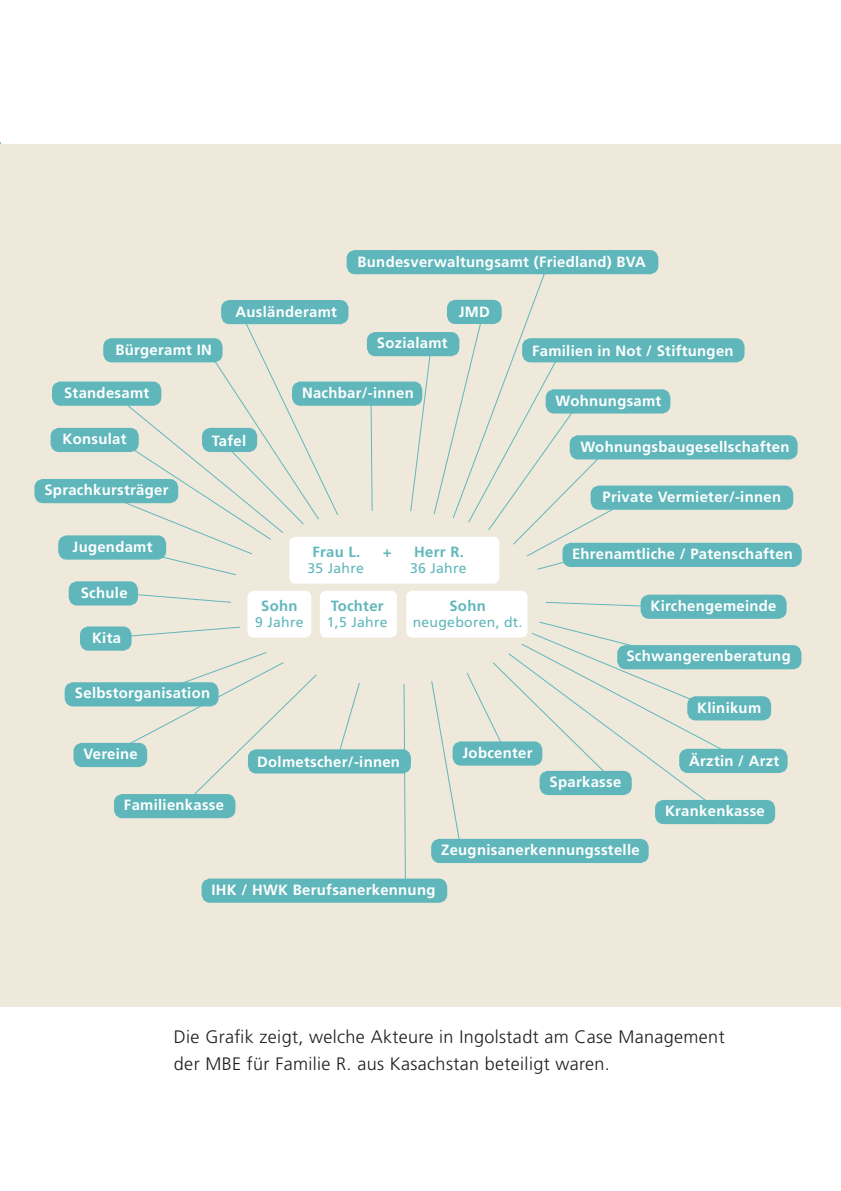
<style>
.page{position:relative;width:841px;height:1191px;background:#fff}
.page>*{position:absolute;margin:0;border:0;box-sizing:border-box;transform-origin:0 0}
.t1{font:300 18px/27px "Frutiger";letter-spacing:.02em;color:#1d1d1b}
.t2{font:700 14.8px "Frutiger";letter-spacing:.02em;color:#fff}
.t3{font:700 14.8px "Frutiger";letter-spacing:.02em;color:#60b7bb}
.t4{font:14px "Frutiger";letter-spacing:.02em;color:#60b7bb}
</style>
<div class="page">
<hr style="left:0;top:143px;width:1px;height:278px;background:#7cc4c6">
<div style="left:0;top:144px;width:840px;height:862px;background:#efe9dc"></div>
<svg style="left:401px;top:266px;width:342px;height:624px"></svg>
<div style="left:103px;top:338px;width:119px;height:24px;border:5px solid #60b7bb;border-radius:6px"></div>
<div style="left:55px;top:384px;width:104px;height:19px;background:#60b7bb;border-radius:6px"></div>
<div style="left:52px;top:381px;width:109px;height:25px;border:5px solid #60b7bb;border-radius:6px"></div>
<div style="left:53px;top:430px;width:83px;height:19px;background:#60b7bb;border-radius:6px"></div>
<div style="left:51px;top:428px;width:88px;height:24px;border:5px solid #60b7bb;border-radius:6px"></div>
<div style="left:71px;top:584px;width:64px;height:18px;background:#60b7bb;border-radius:6px"></div>
<div style="left:69px;top:581px;width:69px;height:24px;border:5px solid #60b7bb;border-radius:6px"></div>
<div style="left:449px;top:302px;width:50px;height:19px;background:#60b7bb;border-radius:6px"></div>
<div style="left:447px;top:300px;width:54px;height:24px;border:5px solid #60b7bb;border-radius:6px"></div>
<div style="left:224px;top:302px;width:122px;height:19px;background:#60b7bb;border-radius:6px"></div>
<div style="left:221px;top:300px;width:127px;height:24px;border:5px solid #60b7bb;border-radius:6px"></div>
<div style="left:37px;top:481px;width:139px;height:19px;background:#60b7bb;border-radius:6px"></div>
<div style="left:34px;top:479px;width:144px;height:24px;border:5px solid #60b7bb;border-radius:6px"></div>
<div style="left:117px;top:796px;width:116px;height:19px;background:#60b7bb;border-radius:6px"></div>
<div style="left:114px;top:793px;width:121px;height:25px;border:5px solid #60b7bb;border-radius:6px"></div>
<div style="left:67px;top:684px;width:149px;height:19px;background:#60b7bb;border-radius:6px"></div>
<div style="left:65px;top:682px;width:153px;height:24px;border:5px solid #60b7bb;border-radius:6px"></div>
<div style="left:250px;top:751px;width:158px;height:19px;background:#60b7bb;border-radius:6px"></div>
<div style="left:248px;top:749px;width:163px;height:24px;border:5px solid #60b7bb;border-radius:6px"></div>
<div style="left:524px;top:341px;width:217px;height:19px;background:#60b7bb;border-radius:6px"></div>
<div style="left:522px;top:338px;width:222px;height:24px;border:5px solid #60b7bb;border-radius:6px"></div>
<div style="left:643px;top:597px;width:141px;height:19px;background:#60b7bb;border-radius:6px"></div>
<div style="left:640px;top:594px;width:146px;height:24px;border:5px solid #60b7bb;border-radius:6px"></div>
<div style="left:548px;top:392px;width:119px;height:19px;background:#60b7bb;border-radius:6px"></div>
<div style="left:545px;top:389px;width:125px;height:24px;border:5px solid #60b7bb;border-radius:6px"></div>
<div style="left:294px;top:384px;width:125px;height:19px;background:#60b7bb;border-radius:6px"></div>
<div style="left:292px;top:381px;width:130px;height:25px;border:5px solid #60b7bb;border-radius:6px"></div>
<div style="left:657px;top:802px;width:115px;height:19px;background:#60b7bb;border-radius:6px"></div>
<div style="left:655px;top:799px;width:120px;height:25px;border:5px solid #60b7bb;border-radius:6px"></div>
<div style="left:681px;top:751px;width:103px;height:19px;background:#60b7bb;border-radius:6px"></div>
<div style="left:679px;top:748px;width:108px;height:24px;border:5px solid #60b7bb;border-radius:6px"></div>
<div style="left:369px;top:334px;width:87px;height:19px;background:#60b7bb;border-radius:6px"></div>
<div style="left:367px;top:332px;width:92px;height:24px;border:5px solid #60b7bb;border-radius:6px"></div>
<div style="left:689px;top:698px;width:79px;height:19px;background:#60b7bb;border-radius:6px"></div>
<div style="left:687px;top:696px;width:84px;height:24px;border:5px solid #60b7bb;border-radius:6px"></div>
<div style="left:620px;top:647px;width:178px;height:19px;background:#60b7bb;border-radius:6px"></div>
<div style="left:617px;top:645px;width:184px;height:24px;border:5px solid #60b7bb;border-radius:6px"></div>
<div style="left:204px;top:881px;width:240px;height:19px;background:#60b7bb;border-radius:6px"></div>
<div style="left:201px;top:878px;width:246px;height:24px;border:5px solid #60b7bb;border-radius:6px"></div>
<div style="left:565px;top:545px;width:234px;height:19px;background:#60b7bb;border-radius:6px"></div>
<div style="left:562px;top:542px;width:239px;height:25px;border:5px solid #60b7bb;border-radius:6px"></div>
<div style="left:572px;top:438px;width:223px;height:19px;background:#60b7bb;border-radius:6px"></div>
<div style="left:569px;top:435px;width:228px;height:24px;border:5px solid #60b7bb;border-radius:6px"></div>
<div style="left:349px;top:253px;width:306px;height:18px;background:#60b7bb;border-radius:6px"></div>
<div style="left:346px;top:250px;width:312px;height:24px;border:5px solid #60b7bb;border-radius:6px"></div>
<div style="left:434px;top:841px;width:212px;height:19px;background:#60b7bb;border-radius:6px"></div>
<div style="left:431px;top:838px;width:217px;height:24px;border:5px solid #60b7bb;border-radius:6px"></div>
<div style="left:593px;top:488px;width:197px;height:19px;background:#60b7bb;border-radius:6px"></div>
<div style="left:590px;top:485px;width:203px;height:24px;border:5px solid #60b7bb;border-radius:6px"></div>
<div style="left:61px;top:538px;width:102px;height:19px;background:#60b7bb;border-radius:6px"></div>
<div style="left:58px;top:535px;width:108px;height:24px;border:5px solid #60b7bb;border-radius:6px"></div>
<div style="left:542px;top:773px;width:87px;height:19px;background:#60b7bb;border-radius:6px"></div>
<div style="left:539px;top:770px;width:92px;height:25px;border:5px solid #60b7bb;border-radius:6px"></div>
<div style="left:455px;top:744px;width:84px;height:18px;background:#60b7bb;border-radius:6px"></div>
<div style="left:452px;top:741px;width:90px;height:24px;border:5px solid #60b7bb;border-radius:6px"></div>
<div style="left:76px;top:745px;width:68px;height:19px;background:#60b7bb;border-radius:6px"></div>
<div style="left:73px;top:742px;width:74px;height:25px;border:5px solid #60b7bb;border-radius:6px"></div>
<svg style="left:107px;top:319px;width:277px;height:483px"></svg>
<div style="left:231px;top:510px;width:315px;height:174px;background:#efe9dc;border-radius:50%"></div>
<div style="left:289px;top:536px;width:210px;height:47px;background:#fff;border-radius:6px"></div>
<div style="left:247px;top:590px;width:64px;height:47px;background:#fff;border-radius:6px"></div>
<div style="left:320px;top:590px;width:77px;height:47px;background:#fff;border-radius:6px"></div>
<div style="left:406px;top:590px;width:121px;height:47px;background:#fff;border-radius:6px"></div>
<div style="left:83px;top:629px;width:46px;height:19px;background:#60b7bb;border-radius:6px"></div>
<div style="left:80px;top:626px;width:51px;height:24px;border:5px solid #60b7bb;border-radius:6px"></div>
<p class="t2" style="left:357px;top:253px;width:290px">Bundesverwaltungsamt (Friedland) BVA</p>
<p class="t2" style="left:235px;top:303px;width:103px">Ausländeramt</p>
<p class="t2" style="left:458px;top:303px;width:33px">JMD</p>
<p class="t2" style="left:115px;top:340px;width:98px">Bürgeramt IN</p>
<p class="t2" style="left:64px;top:384px;width:87px">Standesamt</p>
<p class="t2" style="left:63px;top:430px;width:65px">Konsulat</p>
<p class="t2" style="left:212px;top:431px;width:36px">Tafel</p>
<p class="t2" style="left:44px;top:481px;width:126px">Sprachkursträger</p>
<p class="t2" style="left:377px;top:334px;width:72px">Sozialamt</p>
<p class="t2" style="left:302px;top:384px;width:113px">Nachbar/-innen</p>
<p class="t2" style="left:532px;top:341px;width:203px">Familien in Not / Stiftungen</p>
<p class="t2" style="left:555px;top:392px;width:107px">Wohnungsamt</p>
<p class="t2" style="left:580px;top:437px;width:210px">Wohnungsbaugesellschaften</p>
<p class="t2" style="left:602px;top:488px;width:180px">Private Vermieter/-innen</p>
<p class="t2" style="left:73px;top:538px;width:81px">Jugendamt</p>
<p class="t2" style="left:81px;top:583px;width:48px">Schule</p>
<p class="t2" style="left:92px;top:629px;width:30px">Kita</p>
<p class="t2" style="left:75px;top:684px;width:137px">Selbstorganisation</p>
<p class="t3" style="left:312px;top:543px;width:49px">Frau L.</p>
<p class="t3" style="left:383px;top:543px;width:10px">+</p>
<p class="t3" style="left:414px;top:543px;width:51px">Herr R.</p>
<p class="t4" style="left:307px;top:560px;width:58px">35 Jahre</p>
<p class="t4" style="left:410px;top:560px;width:58px">36 Jahre</p>
<p class="t3" style="left:261px;top:597px;width:38px">Sohn</p>
<p class="t4" style="left:255px;top:614px;width:50px">9 Jahre</p>
<p class="t3" style="left:331px;top:597px;width:54px">Tochter</p>
<p class="t4" style="left:327px;top:614px;width:62px">1,5 Jahre</p>
<p class="t3" style="left:449px;top:597px;width:38px">Sohn</p>
<p class="t4" style="left:412px;top:614px;width:111px">neugeboren, dt.</p>
<p class="t2" style="left:572px;top:545px;width:222px">Ehrenamtliche / Patenschaften</p>
<p class="t2" style="left:650px;top:597px;width:127px">Kirchengemeinde</p>
<p class="t2" style="left:626px;top:647px;width:166px">Schwangerenberatung</p>
<p class="t2" style="left:697px;top:698px;width:65px">Klinikum</p>
<p class="t2" style="left:83px;top:745px;width:56px">Vereine</p>
<p class="t2" style="left:462px;top:744px;width:71px">Jobcenter</p>
<p class="t2" style="left:257px;top:752px;width:144px">Dolmetscher/-innen</p>
<p class="t2" style="left:124px;top:796px;width:102px">Familienkasse</p>
<p class="t2" style="left:549px;top:773px;width:73px">Sparkasse</p>
<p class="t2" style="left:441px;top:841px;width:200px">Zeugnisanerkennungsstelle</p>
<p class="t2" style="left:211px;top:881px;width:225px">IHK / HWK Berufsanerkennung</p>
<p class="t2" style="left:689px;top:752px;width:92px">Ärztin / Arzt</p>
<p class="t2" style="left:665px;top:802px;width:101px">Krankenkasse</p>
<p class="t1" style="left:174px;top:1022px;width:552px">Die Grafik zeigt, welche Akteure in Ingolstadt am Case Management der MBE für Familie R. aus Kasachstan beteiligt waren.</p>
</div>
